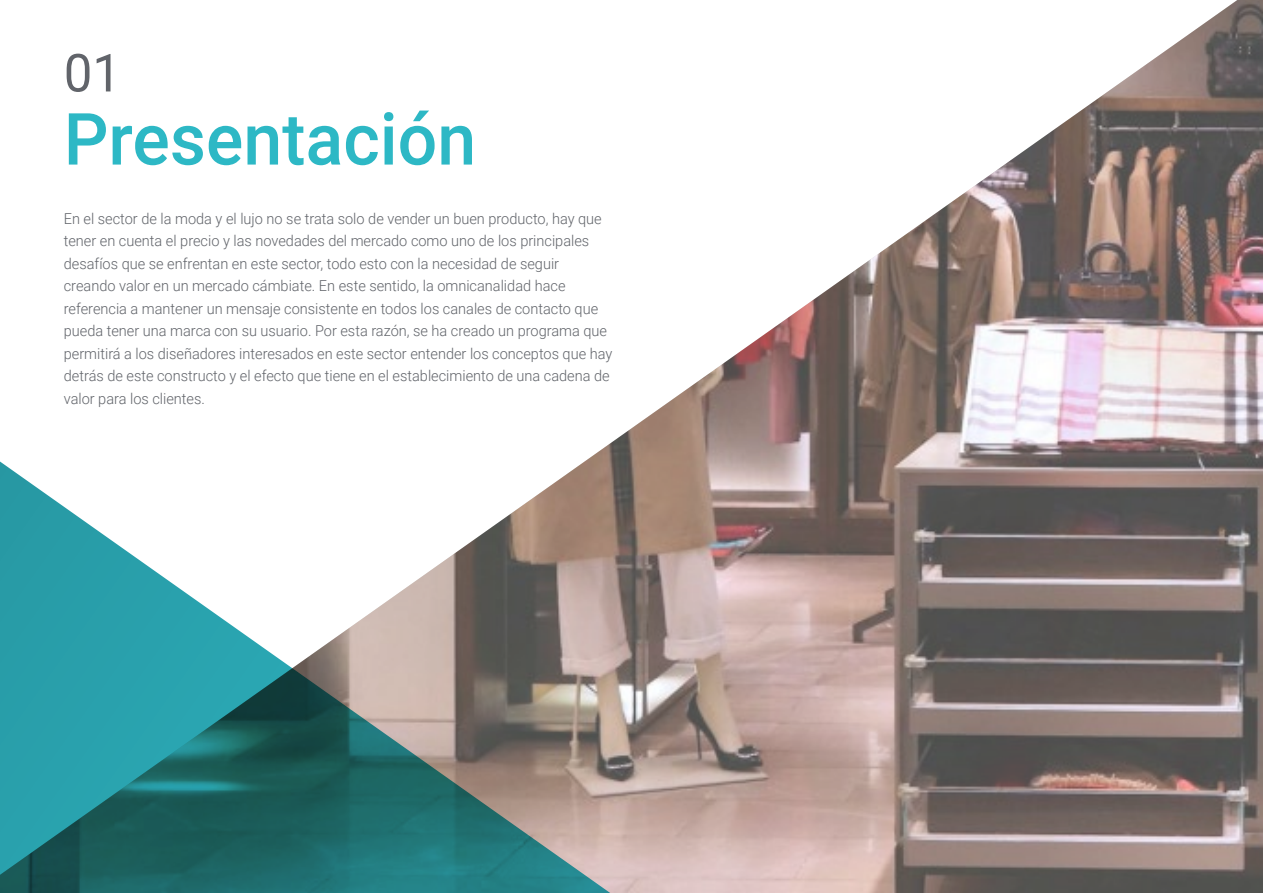
<style>
.page{position:relative;width:1263px;height:893px;background:#fff}
.page>*{position:absolute;margin:0;border:0;box-sizing:border-box;transform-origin:0 0}
.t1{font:500 72px "Roboto";color:#2db8c5}
.t2{font:52.5px "Roboto";color:#61646a}
.t3{font:300 15px/22.5px "Roboto";color:#61646a}
</style>
<div class="page">
<img style="left:606px;top:0;width:657px;height:893px">
<svg style="left:0;top:446px;width:640px;height:447px"></svg>
<h2 class="t2" style="left:64px;top:36px;width:59px">01</h2>
<h1 class="t1" style="left:64px;top:89px;width:414px">Presentación</h1>
<p class="t3" style="left:64px;top:207px;width:550px">En el sector de la moda y el lujo no se trata solo de vender un buen producto, hay que tener en cuenta el precio y las novedades del mercado como uno de los principales desafíos que se enfrentan en este sector, todo esto con la necesidad de seguir creando valor en un mercado cámbiate. En este sentido, la omnicanalidad hace referencia a mantener un mensaje consistente en todos los canales de contacto que pueda tener una marca con su usuario. Por esta razón, se ha creado un programa que permitirá a los diseñadores interesados en este sector entender los conceptos que hay detrás de este constructo y el efecto que tiene en el establecimiento de una cadena de valor para los clientes.</p>
</div>
